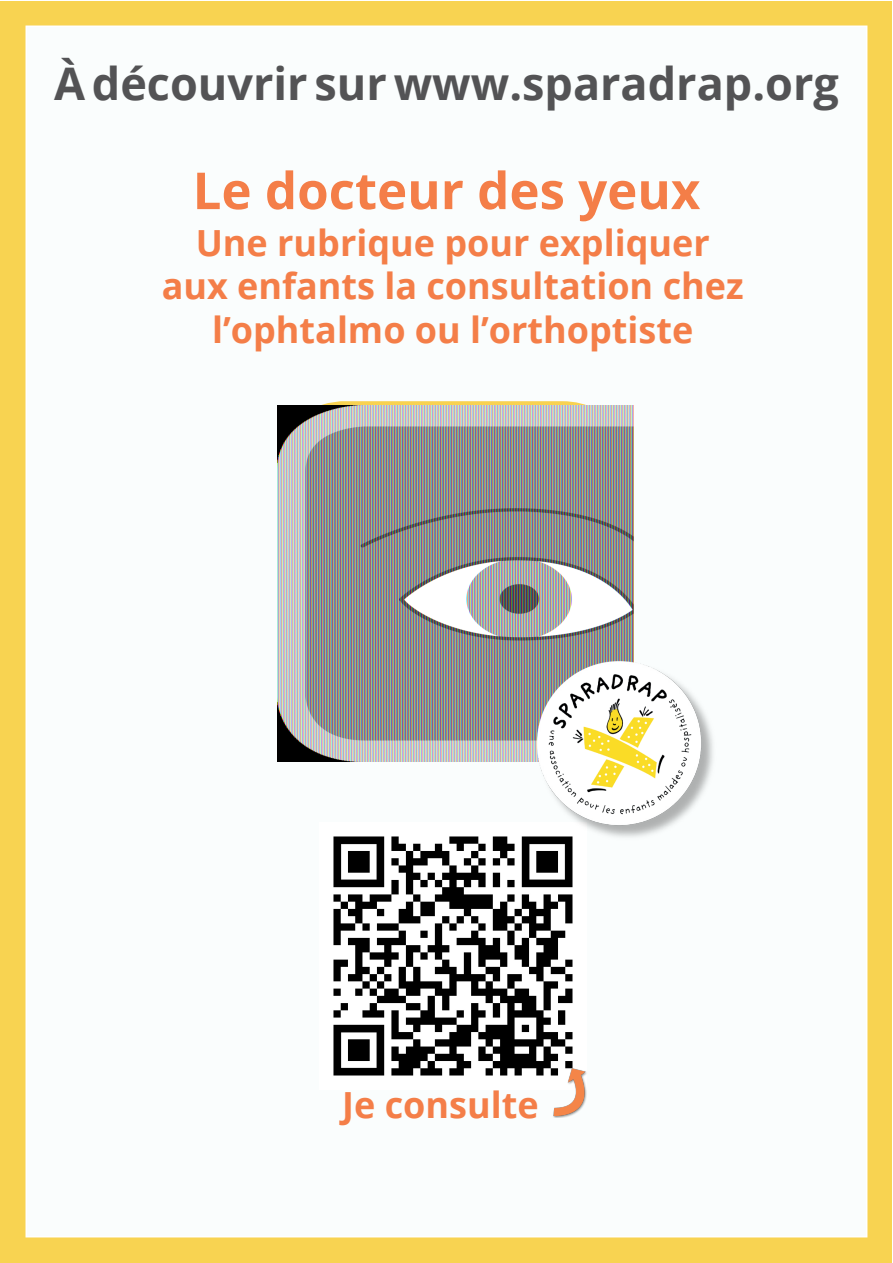
<style>
.page{position:relative;width:893px;height:1263px;background:#fff}
.page>*{position:absolute;margin:0;border:0;box-sizing:border-box;transform-origin:0 0}
.t1{font:700 51px "Open Sans";color:#f47e48}
.t2{font:700 45px "Open Sans";color:#535355}
.t3{font:700 36px/43.2px "Open Sans";color:#f47e48;text-align:center}
</style>
<div class="page">
<div style="left:1px;top:1px;width:891px;height:1261px;background:#f8d351"></div>
<div style="left:26px;top:26px;width:841px;height:1211px;background:#fafdfd"></div>
<img style="left:333px;top:836px;width:240px;height:240px">
<img style="left:544px;top:1064px;width:43px;height:53px">
<img style="left:278px;top:405px;width:355px;height:356px">
<img style="left:535px;top:659px;width:178px;height:182px">
<p class="t2" style="left:54px;top:52px;width:786px">À découvrir sur www.sparadrap.org</p>
<h1 class="t1" style="left:193px;top:155px;width:509px">Le docteur des yeux</h1>
<p class="t3" style="left:162px;top:221px;width:583px">Une rubrique pour expliquer aux enfants la consultation chez l’ophtalmo ou l’orthoptiste</p>
<p class="t3" style="left:342px;top:1083px;width:198px">Je consulte</p>
</div>
